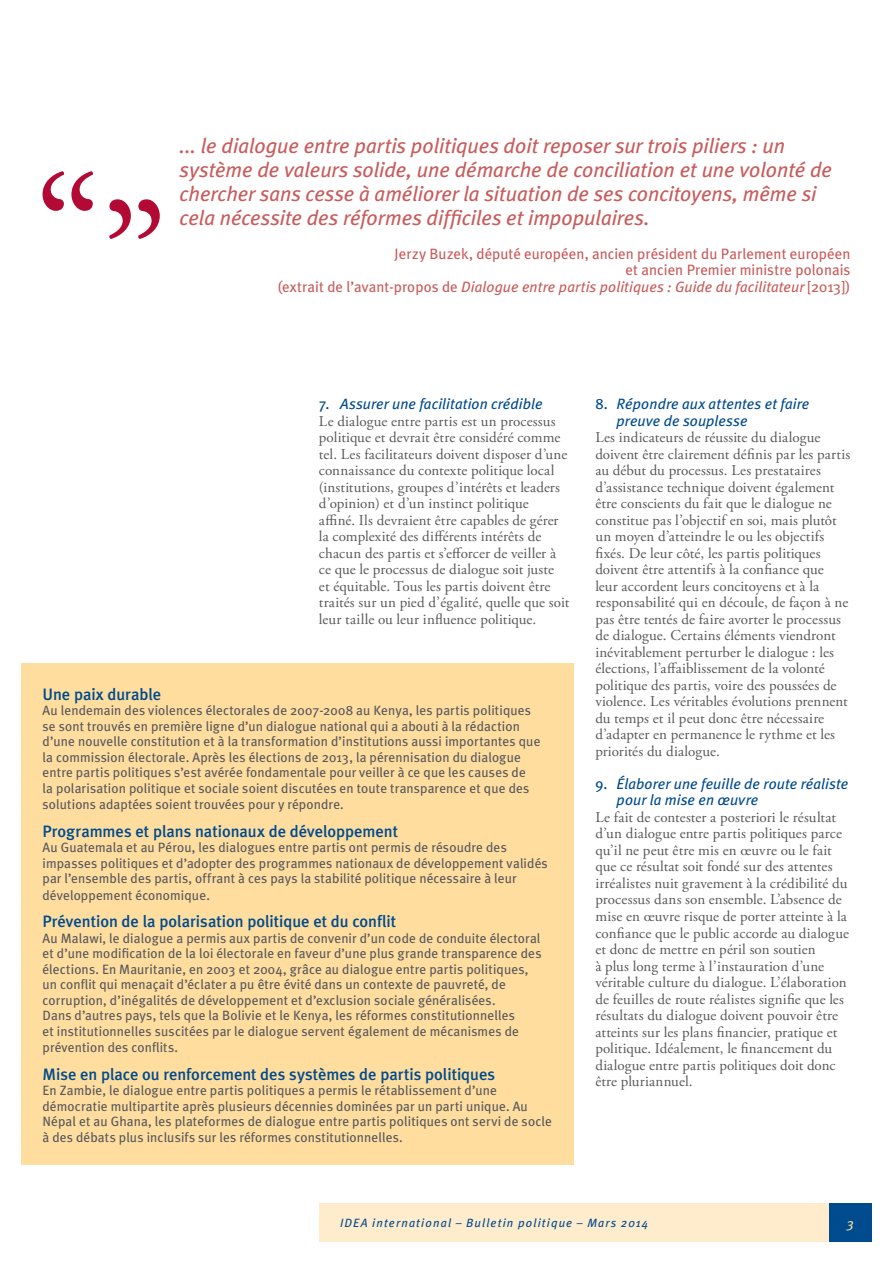
<style>
.page{position:relative;width:893px;height:1263px;background:#fff}
.page>*{position:absolute;margin:0;border:0;box-sizing:border-box;transform-origin:0 0}
.t1{font:italic 21px/24.2px "Meta Plus";letter-spacing:-.005em;color:#c85d5d}
.t2{font:500 16.5px "Meta Plus";letter-spacing:-.005em;color:#004b8d}
.t3{font:15px/16.5px "Adobe Garamond Pro";letter-spacing:.005em;color:#58595b}
.t4{font:15px/16.5px "Meta Plus";letter-spacing:.005em;color:#c85d5d;text-align:right}
.t5{font:italic 15px/16.5px "Meta Plus";letter-spacing:.005em;color:#004b8d}
.t6{font:13.5px/15.6px "Meta Plus";letter-spacing:.01em;color:#58595b}
.t7{font:italic 13.5px "Meta Plus";color:#ffdd9f}
.t8{font:italic 12px "Meta Plus";letter-spacing:.095em;color:#004b8d}
.s1{font-style:italic}
.s2{font-style:normal}
</style>
<div class="page">
<div style="left:319px;top:1203px;width:511px;height:39px;background:#ffeccc"></div>
<div style="left:829px;top:1203px;width:43px;height:39px;background:#004b8d"></div>
<div style="left:21px;top:663px;width:553px;height:502px;background:#ffdd9f"></div>
<svg style="left:109px;top:199px;width:51px;height:40px"></svg>
<svg style="left:43px;top:171px;width:50px;height:40px"></svg>
<p class="t1" style="left:180px;top:133px;width:654px">... le dialogue entre partis politiques doit reposer sur trois piliers : un système de valeurs solide, une démarche de conciliation et une volonté de chercher sans cesse à améliorer la situation de ses concitoyens, même si cela nécessite des réformes difficiles et impopulaires.</p>
<p class="t4" style="left:277px;top:245px;width:575px">Jerzy Buzek, député européen, ancien président du Parlement européen<br>et ancien Premier ministre polonais<br>(extrait de l’avant-propos de <span class="s1">Dialogue entre partis politiques : Guide du facilitateur</span> [2013])</p>
<p class="t5" style="left:319px;top:396px;width:225px"><span class="s2">7.</span> Assurer une facilitation crédible</p>
<p class="t3" style="left:319px;top:413px;width:252px">Le dialogue entre partis est un processus politique et devrait être considéré comme tel. Les facilitateurs doivent disposer d’une connaissance du contexte politique local (institutions, groupes d’intérêts et leaders d’opinion) et d’un instinct politique<br>affiné. Ils devraient être capables de gérer la complexité des différents intérêts de chacun des partis et s’efforcer de veiller à ce que le processus de dialogue soit juste<br>et équitable. Tous les partis doivent être traités sur un pied d’égalité, quelle que soit leur taille ou leur influence politique.</p>
<p class="t2" style="left:43px;top:684px;width:120px">Une paix durable</p>
<p class="t6" style="left:43px;top:702px;width:500px">Au lendemain des violences électorales de 2007-2008 au Kenya, les partis politiques se sont trouvés en première ligne d’un dialogue national qui a abouti à la rédaction d’une nouvelle constitution et à la transformation d’institutions aussi importantes que la commission électorale. Après les élections de 2013, la pérennisation du dialogue entre partis politiques s’est avérée fondamentale pour veiller à ce que les causes de<br>la polarisation politique et sociale soient discutées en toute transparence et que des solutions adaptées soient trouvées pour y répondre.</p>
<p class="t2" style="left:43px;top:821px;width:357px">Programmes et plans nationaux de développement</p>
<p class="t6" style="left:43px;top:839px;width:507px">Au Guatemala et au Pérou, les dialogues entre partis ont permis de résoudre des impasses politiques et d’adopter des programmes nationaux de développement validés par l’ensemble des partis, offrant à ces pays la stabilité politique nécessaire à leur développement économique.</p>
<p class="t2" style="left:43px;top:912px;width:355px">Prévention de la polarisation politique et du conflit</p>
<p class="t6" style="left:43px;top:930px;width:500px">Au Malawi, le dialogue a permis aux partis de convenir d’un code de conduite électoral et d’une modification de la loi électorale en faveur d’une plus grande transparence des élections. En Mauritanie, en 2003 et 2004, grâce au dialogue entre partis politiques, un conflit qui menaçait d’éclater a pu être évité dans un contexte de pauvreté, de corruption, d’inégalités de développement et d’exclusion sociale généralisées.<br>Dans d’autres pays, tels que la Bolivie et le Kenya, les réformes constitutionnelles<br>et institutionnelles suscitées par le dialogue servent également de mécanismes de prévention des conflits.</p>
<p class="t2" style="left:43px;top:1064px;width:454px">Mise en place ou renforcement des systèmes de partis politiques</p>
<p class="t6" style="left:43px;top:1083px;width:511px">En Zambie, le dialogue entre partis politiques a permis le rétablissement d’une démocratie multipartite après plusieurs décennies dominées par un parti unique. Au Népal et au Ghana, les plateformes de dialogue entre partis politiques ont servi de socle à des débats plus inclusifs sur les réformes constitutionnelles.</p>
<p class="t5" style="left:617px;top:396px;width:194px;text-indent:-21px"><span class="s2">8.</span> Répondre aux attentes et faire preuve de souplesse</p>
<p class="t3" style="left:595px;top:430px;width:257px">Les indicateurs de réussite du dialogue doivent être clairement définis par les partis au début du processus. Les prestataires d’assistance technique doivent également être conscients du fait que le dialogue ne constitue pas l’objectif en soi, mais plutôt un moyen d’atteindre le ou les objectifs fixés. De leur côté, les partis politiques doivent être attentifs à la confiance que<br>leur accordent leurs concitoyens et à la responsabilité qui en découle, de façon à ne pas être tentés de faire avorter le processus de dialogue. Certains éléments viendront inévitablement perturber le dialogue : les élections, l’affaiblissement de la volonté politique des partis, voire des poussées de violence. Les véritables évolutions prennent du temps et il peut donc être nécessaire d’adapter en permanence le rythme et les priorités du dialogue.</p>
<p class="t5" style="left:617px;top:775px;width:233px;text-indent:-21px"><span class="s2">9.</span> Élaborer une feuille de route réaliste pour la mise en œuvre</p>
<p class="t3" style="left:595px;top:809px;width:255px">Le fait de contester a posteriori le résultat d’un dialogue entre partis politiques parce qu’il ne peut être mis en œuvre ou le fait que ce résultat soit fondé sur des attentes irréalistes nuit gravement à la crédibilité du processus dans son ensemble. L’absence de mise en œuvre risque de porter atteinte à la confiance que le public accorde au dialogue et donc de mettre en péril son soutien<br>à plus long terme à l’instauration d’une véritable culture du dialogue. L’élaboration de feuilles de route réalistes signifie que les résultats du dialogue doivent pouvoir être atteints sur les plans financier, pratique et politique. Idéalement, le financement du dialogue entre partis politiques doit donc être pluriannuel.</p>
<p class="t8" style="left:340px;top:1216px;width:310px">IDEA international – Bulletin politique – Mars 2014</p>
<p class="t7" style="left:847px;top:1215px;width:9px">3</p>
</div>
